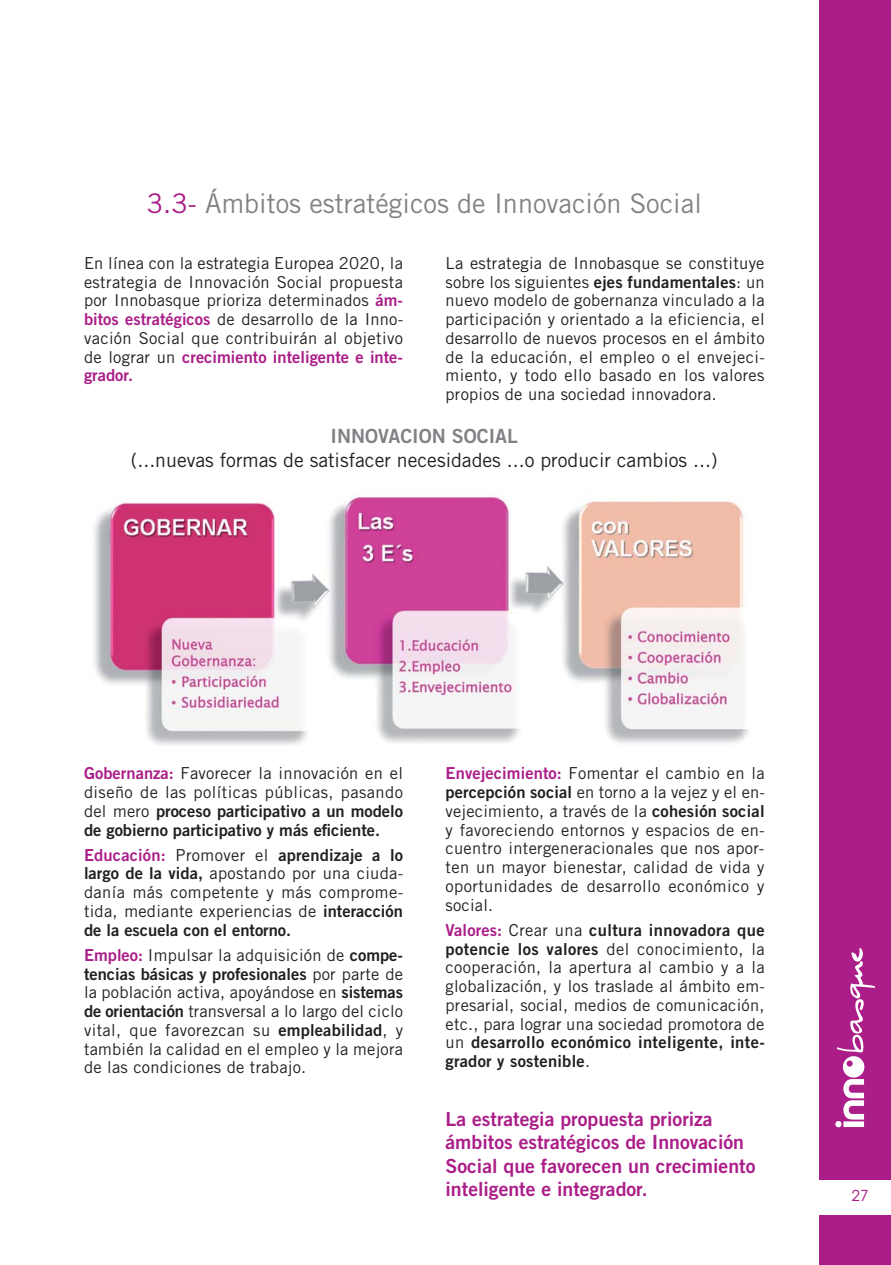
<style>
.page{position:relative;width:891px;height:1265px;background:#fff}
.page>*{position:absolute;margin:0;border:0;box-sizing:border-box;transform-origin:0 0}
.t1{font:27px "Trade Gothic LT Std";color:#808285}
.t2{font:19.5px/23.4px "Trade Gothic LT Std Bd 2";color:#ab1d88}
.t3{font:19.5px "Trade Gothic LT Std";color:#231f20}
.t4{font:19.5px "Trade Gothic LT Std Bd 2";color:#808285}
.t5{font:16.5px/18.8px "Trade Gothic LT Std";letter-spacing:.015em;color:#231f20;text-align:justify}
.t6{font:16.5px/18.8px "Trade Gothic LT Std Bd 2";letter-spacing:.01em;color:#231f20}
.t7{font:16.5px/18.8px "Trade Gothic LT Std Bd 2";color:#ab1d88}
.t8{font:15px "ITC Avant Garde Std";color:#ab1d88}
.s1{color:#ab1d88}
.s2{font-family:"Trade Gothic LT Std Bd 2";color:#ab1d88}
.s3{font-family:"Trade Gothic LT Std";color:#231f20}
.s4{font-family:"Trade Gothic LT Std Bd 2"}
.s5{font-family:"Trade Gothic LT Std"}
</style>
<div class="page">
<div style="left:820px;top:0;width:71px;height:1264px;background:#ab1d88"></div>
<div style="left:815px;top:1179px;width:76px;height:34px;background:#fff"></div>
<svg style="left:835px;top:948px;width:40px;height:179px"></svg>
<div style="left:870px;top:996px;width:13px;height:138px;background:#ab1d88"></div>
<img style="left:94px;top:496px;width:655px;height:249px">
<h1 class="t1" style="left:147px;top:193px;width:556px"><span class="s1">3.3-</span> Ámbitos estratégicos de Innovación Social</h1>
<p class="t5" style="left:84px;top:255px;width:321px">En línea con la estrategia Europea 2020, la estrategia de Innovación Social propuesta por Innobasque prioriza determinados <span class="s2">ám&shy;bitos estratégicos</span> de desarrollo de la Inno&shy;vación Social que contribuirán al objetivo</p>
<p class="t7" style="left:84px;top:349px;width:320px"><span class="s3">de lograr un</span> crecimiento inteligente e inte&shy;grador.</p>
<p class="t5" style="left:445px;top:255px;width:321px">La estrategia de Innobasque se constituye sobre los siguientes <span class="s4">ejes fundamentales</span>: un nuevo modelo de gobernanza vinculado a la participación y orientado a la eficiencia, el desarrollo de nuevos procesos en el ámbito de la educación, el empleo o el envejeci&shy;miento, y todo ello basado en los valores propios de una sociedad innovadora.</p>
<p class="t4" style="left:331px;top:429px;width:189px">INNOVACION SOCIAL</p>
<p class="t3" style="left:131px;top:452px;width:588px">(...nuevas formas de satisfacer necesidades ...o producir cambios ...)</p>
<p class="t5" style="left:84px;top:765px;width:320px"><span class="s2">Gobernanza:</span> Favorecer la innovación en el diseño de las políticas públicas, pasando</p>
<p class="t6" style="left:84px;top:803px;width:320px"><span class="s5">del mero</span> proceso participativo a un modelo de gobierno participativo y más eficiente.</p>
<p class="t6" style="left:84px;top:847px;width:320px"><span class="s1">Educación:</span> <span class="s5">Promover el</span> aprendizaje a lo</p>
<p class="t5" style="left:84px;top:865px;width:321px"><span class="s4">largo de la vida,</span> apostando por una ciuda&shy;danía más competente y más comprome&shy;tida, mediante experiencias de <span class="s4">interacción</span></p>
<p class="t6" style="left:84px;top:922px;width:209px">de la escuela con el entorno.</p>
<p class="t5" style="left:84px;top:947px;width:320px"><span class="s2">Empleo:</span> Impulsar la adquisición de <span class="s4">compe-</span></p>
<p class="t6" style="left:84px;top:965px;width:320px">tencias básicas y profesionales <span class="s5">por parte de</span></p>
<p class="t5" style="left:84px;top:984px;width:320px">la población activa, apoyándose en <span class="s4">sistemas de orientación</span> transversal a lo largo del ciclo vital, que favorezcan su <span class="s4">empleabilidad</span>, y también la calidad en el empleo y la mejora de las condiciones de trabajo.</p>
<p class="t5" style="left:445px;top:765px;width:321px"><span class="s2">Envejecimiento:</span> Fomentar el cambio en la <span class="s4">percepción social</span> en torno a la vejez y el en&shy;vejecimiento, a través de la <span class="s4">cohesión social </span>y favoreciendo entornos y espacios de en&shy;cuentro intergeneracionales que nos apor&shy;ten un mayor bienestar, calidad de vida y oportunidades de desarrollo económico y social.</p>
<p class="t6" style="left:445px;top:922px;width:320px"><span class="s1">Valores:</span> <span class="s5">Crear una</span> cultura innovadora que potencie los valores <span class="s5">del conocimiento, la</span></p>
<p class="t5" style="left:445px;top:959px;width:321px">cooperación, la apertura al cambio y a la globalización, y los traslade al ámbito em&shy;presarial, social, medios de comunicación, etc., para lograr una sociedad promotora de</p>
<p class="t6" style="left:445px;top:1034px;width:321px"><span class="s5">un</span> desarrollo económico inteligente, inte&shy;grador y sostenible<span class="s5">.</span></p>
<p class="t2" style="left:445px;top:1109px;width:311px">La estrategia propuesta prioriza ámbitos estratégicos de Innovación Social que favorecen un crecimiento inteligente e integrador.</p>
<p class="t8" style="left:851px;top:1186px;width:19px">27</p>
</div>
